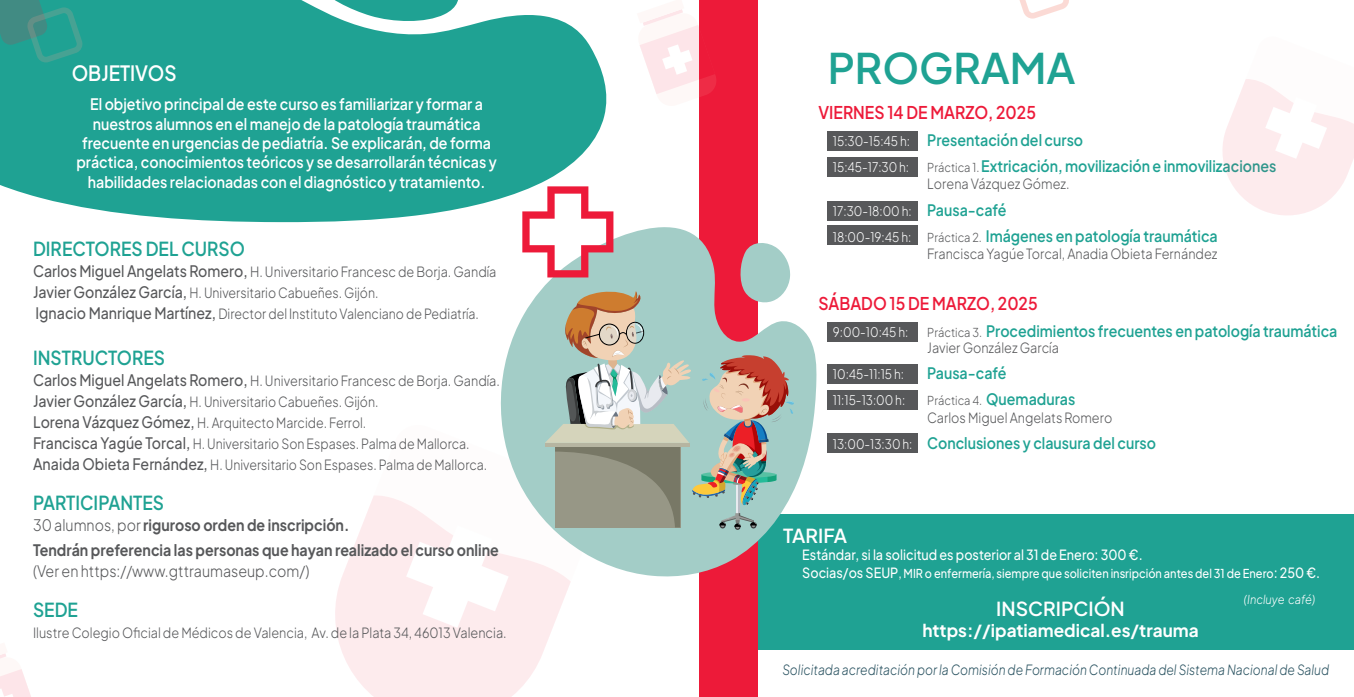
<style>
.page{position:relative;width:1354px;height:697px;background:#fff}
.page>*{position:absolute;margin:0;border:0;box-sizing:border-box;transform-origin:0 0}
.t1{font:600 42px "Plus Jakarta Sans";color:#1fa293}
.t2{font:600 21px "Plus Jakarta Sans";color:#fff;scale:.9 1}
.t3{font:600 19.25px "Plus Jakarta Sans";color:#1fa293;scale:.9 1}
.t4{font:600 19.25px "Plus Jakarta Sans";color:#fff}
.t5{font:600 17.5px "Plus Jakarta Sans";color:#ed1a39;scale:.9 1}
.t6{font:700 17.5px "Plus Jakarta Sans";color:#fff}
.t7{font:600 15.75px/19.2px "Plus Jakarta Sans";color:#fff;text-align:center;scale:.9 1}
.t8{font:600 15.75px "Plus Jakarta Sans";color:#1fa293;scale:.9 1}
.t9{font:700 15.75px/24.5px "Plus Jakarta Sans";color:#57585a;scale:.9 1}
.t10{font:300 15.75px "Plus Jakarta Sans";color:#57585a;scale:.9 1}
.t11{font:300 14px/21px "Plus Jakarta Sans";color:#57585a;scale:.9 1}
.t12{font:italic 300 14px "Plus Jakarta Sans";color:#2a5361;scale:.86 1}
.t13{font:500 14px "Plus Jakarta Sans";color:#fff;scale:.9 1}
.t14{font:300 13.12px "Plus Jakarta Sans";color:#fff;scale:.9 1}
.t15{font:500 12.25px "Plus Jakarta Sans";color:#fff;scale:.9 1}
.t16{font:300 12.25px "Plus Jakarta Sans";color:#57585a;scale:.9 1}
.t17{font:italic 300 12.25px "Plus Jakarta Sans";color:#fff;scale:.9 1}
.s1{font-weight:500;font-size:15.75px}
.s2{font-weight:300}
.s3{font-weight:300;font-size:13.12px;color:#fff}
.s4{font-weight:300;font-size:12.25px;color:#57585a}
.s5{font-weight:600;font-size:15.75px;color:#1fa293}
.s6{font-size:14px}
</style>
<div class="page">
<svg style="left:335px;top:496px;width:217px;height:201px;fill:#fdebed"></svg>
<div style="left:758px;top:514px;width:595px;height:135px;background:#1fa293"></div>
<div style="left:699px;top:0;width:59px;height:697px;background:#ed1a39"></div>
<svg style="left:794px;top:324px;width:22px;height:166px;fill:#a3cdc7"></svg>
<svg style="left:0;top:0;width:607px;height:222px;background:#31a99b"></svg>
<svg style="left:314px;top:0;width:147px;height:23px"></svg>
<div style="left:827px;top:131px;width:90px;height:19px;background:#57585a"></div>
<div style="left:827px;top:157px;width:90px;height:20px;background:#57585a"></div>
<div style="left:827px;top:201px;width:90px;height:20px;background:#57585a"></div>
<div style="left:827px;top:226px;width:90px;height:19px;background:#57585a"></div>
<div style="left:827px;top:322px;width:90px;height:20px;background:#57585a"></div>
<div style="left:827px;top:364px;width:90px;height:19px;background:#57585a"></div>
<div style="left:827px;top:434px;width:90px;height:19px;background:#57585a"></div>
<div style="left:827px;top:391px;width:90px;height:19px;background:#57585a"></div>
<svg style="left:1222px;top:79px;width:131px;height:136px"></svg>
<svg style="left:374px;top:186px;width:420px;height:442px"></svg>
<svg style="left:640px;top:9px;width:76px;height:88px"></svg>
<svg style="left:0;top:653px;width:31px;height:44px"></svg>
<svg style="left:0;top:0;width:82px;height:62px;background:#319a8d"></svg>
<svg style="left:1019px;top:0;width:50px;height:19px"></svg>
<h2 class="t2" style="left:72px;top:56px;width:118px">OBJETIVOS</h2>
<p class="t7" style="left:76px;top:93px;width:469px">El objetivo principal de este curso es familiarizar y formar a nuestros alumnos en el manejo de la patología traumática frecuente en urgencias de pediatría. Se explicarán, de forma práctica, conocimientos teóricos y se desarrollarán técnicas y habilidades relacionadas con el diagnóstico y tratamiento.</p>
<h3 class="t3" style="left:33px;top:233px;width:237px">DIRECTORES DEL CURSO</h3>
<p class="t11" style="left:33px;top:260px;width:516px"><span class="s1">Carlos Miguel Angelats Romero,</span> H. Universitario Francesc de Borja. Gandía<br><span class="s1">Javier González García,</span> H. Universitario Cabueñes. Gijón.<br><span class="s1">Ignacio Manrique Martínez,</span> Director del Instituto Valenciano de Pediatría.</p>
<h3 class="t3" style="left:33px;top:342px;width:148px">INSTRUCTORES</h3>
<p class="t11" style="left:33px;top:368px;width:520px"><span class="s1">Carlos Miguel Angelats Romero,</span> H. Universitario Francesc de Borja. Gandía.<br><span class="s1">Javier González García,</span> H. Universitario Cabueñes. Gijón.<br><span class="s1">Lorena Vázquez Gómez,</span> H. Arquitecto Marcide. Ferrol.<br><span class="s1">Francisca Yagúe Torcal,</span> H. Universitario Son Espases. Palma de Mallorca.<br><span class="s1">Anaida Obieta Fernández,</span> H. Universitario Son Espases. Palma de Mallorca.</p>
<h3 class="t3" style="left:33px;top:487px;width:147px">PARTICIPANTES</h3>
<p class="t9" style="left:33px;top:511px;width:519px"><span class="s2">30 alumnos, por</span> riguroso orden de inscripción.<br>Tendrán preferencia las personas que hayan realizado el curso online</p>
<p class="t10" style="left:33px;top:558px;width:308px">(Ver en https://www.gttraumaseup.com/)</p>
<h3 class="t3" style="left:33px;top:594px;width:51px">SEDE</h3>
<p class="t11" style="left:33px;top:620px;width:527px">Ilustre Colegio Oficial de Médicos de Valencia, Av. de la Plata 34, 46013 Valencia.</p>
<h1 class="t1" style="left:827px;top:34px;width:249px">PROGRAMA</h1>
<p class="t5" style="left:818px;top:98px;width:243px">VIERNES 14 DE MARZO, 2025</p>
<p class="t8" style="left:833px;top:127px;width:279px"><span class="s3">15:30-15:45 h:</span> Presentación del curso</p>
<p class="t14" style="left:833px;top:156px;width:86px">15:45-17:30 h:</p>
<p class="t8" style="left:927px;top:153px;width:389px"><span class="s4">Práctica 1.</span> Extricación, movilización e inmovilizaciones</p>
<p class="t11" style="left:927px;top:172px;width:160px">Lorena Vázquez Gómez.</p>
<p class="t14" style="left:833px;top:200px;width:194px">17:30-18:00 h: <span class="s5">Pausa-café</span></p>
<p class="t8" style="left:833px;top:223px;width:429px"><span class="s3">18:00-19:45 h:</span> <span class="s4">Práctica 2.</span> Imágenes en patología traumática</p>
<p class="t11" style="left:927px;top:242px;width:324px">Francisca Yagúe Torcal, Anadia Obieta Fernández</p>
<p class="t5" style="left:818px;top:289px;width:245px">SÁBADO 15 DE MARZO, 2025</p>
<p class="t14" style="left:833px;top:321px;width:85px">9:00-10:45 h:</p>
<p class="t8" style="left:927px;top:318px;width:457px"><span class="s4">Práctica 3.</span> Procedimientos frecuentes en patología traumática</p>
<p class="t11" style="left:927px;top:335px;width:148px">Javier González García</p>
<p class="t14" style="left:833px;top:363px;width:81px">10:45-11:15 h:</p>
<p class="t8" style="left:927px;top:360px;width:90px">Pausa-café</p>
<p class="t14" style="left:833px;top:389px;width:82px">11:15-13:00 h:</p>
<p class="t16" style="left:927px;top:390px;width:166px">Práctica 4. <span class="s5">Quemaduras</span></p>
<p class="t11" style="left:927px;top:405px;width:207px">Carlos Miguel Angelats Romero</p>
<p class="t8" style="left:833px;top:430px;width:360px"><span class="s3">13:00-13:30 h:</span> Conclusiones y clausura del curso</p>
<h3 class="t4" style="left:783px;top:520px;width:66px">TARIFA</h3>
<p class="t13" style="left:802px;top:544px;width:380px">Estándar, si la solicitud es posterior al 31 de Enero: 300 €.</p>
<p class="t15" style="left:802px;top:563px;width:577px"><span class="s6">Socias/os SEUP</span>, MIR o enfermería, siempre que soliciten insripción antes del 31 de Enero<span class="s6">: 250 €.</span></p>
<h3 class="t4" style="left:996px;top:593px;width:130px">INSCRIPCIÓN</h3>
<p class="t6" style="left:922px;top:616px;width:278px">https://ipatiamedical.es/trauma</p>
<p class="t17" style="left:1243px;top:589px;width:81px">(Incluye café)</p>
<p class="t12" style="left:782px;top:658px;width:637px">Solicitada acreditación por la Comisión de Formación Continuada del Sistema Nacional de Salud</p>
</div>
